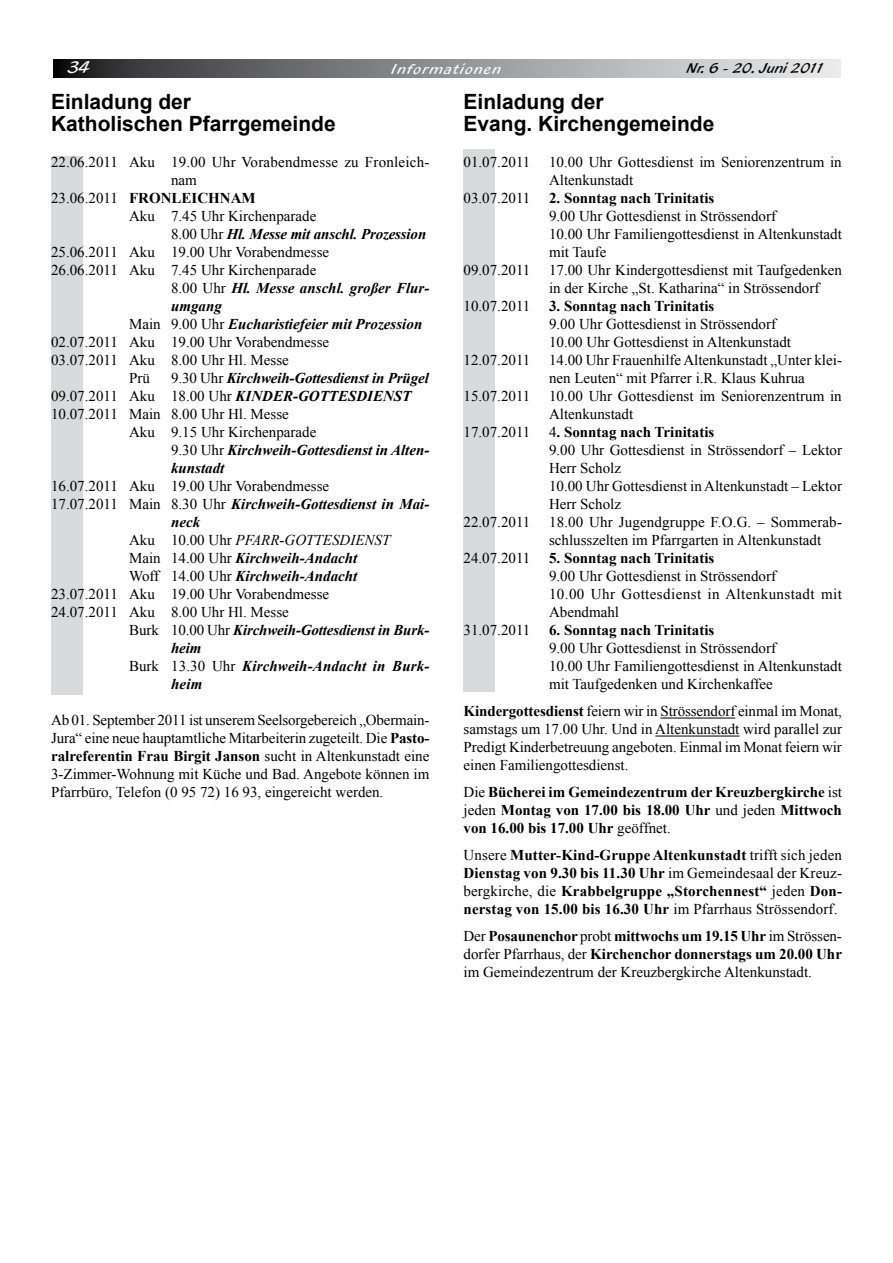
<style>
.page{position:relative;width:893px;height:1263px;background:#fff}
.page>*{position:absolute;margin:0;border:0;box-sizing:border-box;transform-origin:0 0}
.t1{font:700 21px/22.5px "Arial";color:#000}
.t2{font:18px "Blacklight D";color:#fff}
.t3{font:15px/18px "Times New Roman";color:#000;text-align:justify}
.t4{font:700 15px/18px "Times New Roman";color:#000;text-align:justify}
.t5{font:italic 700 15px "Times New Roman";color:#000}
.t6{font:15px "Times New Roman";letter-spacing:.03em;color:#000}
.t7{font:italic 15px "Times New Roman";color:#000}
.t8{font:15px "Blacklight D";color:#000}
.t9{font:15px "Blacklight D";letter-spacing:.095em;color:#fff}
.s1{font-weight:400}
.s2{font-weight:700}
.s3{font-weight:400;font-style:normal}
.s4{font-weight:700;font-style:italic}
.s5{font-style:normal}
</style>
<div class="page">
<svg style="left:53px;top:59px;width:788px;height:18px;background:#8c8c8e"></svg>
<div style="left:51px;top:156px;width:32px;height:538px;background:#d9dadb"></div>
<div style="left:463px;top:149px;width:32px;height:543px;background:#d9dadb"></div>
<hr style="left:660px;top:718px;width:75px;height:1px;background:#000">
<hr style="left:655px;top:736px;width:84px;height:1px;background:#000">
<p class="t2" style="left:68px;top:56px;width:24px">34</p>
<p class="t9" style="left:392px;top:59px;width:111px">Informationen</p>
<p class="t8" style="left:687px;top:59px;width:139px">Nr. 6 - 20. Juni 2011</p>
<h1 class="t1" style="left:463px;top:91px;width:252px">Einladung der<br>Evang. Kirchengemeinde</h1>
<p class="t3" style="left:463px;top:153px;width:380px">01.07.2011 10.00 Uhr Gottesdienst im Seniorenzentrum in</p>
<p class="t3" style="left:549px;top:171px;width:86px">Altenkunstadt</p>
<p class="t4" style="left:463px;top:189px;width:252px"><span class="s1">03.07.2011</span> 2. Sonntag nach Trinitatis</p>
<p class="t3" style="left:549px;top:207px;width:229px">9.00 Uhr Gottesdienst in Strössendorf</p>
<p class="t3" style="left:549px;top:225px;width:294px">10.00 Uhr Familiengottesdienst in Altenkunstadt</p>
<p class="t3" style="left:549px;top:243px;width:59px">mit Taufe</p>
<p class="t3" style="left:463px;top:261px;width:380px">09.07.2011 17.00 Uhr Kindergottesdienst mit Taufgedenken</p>
<p class="t3" style="left:549px;top:279px;width:272px">in der Kirche „St. Katharina“ in Strössendorf</p>
<p class="t4" style="left:463px;top:297px;width:252px"><span class="s1">10.07.2011</span> 3. Sonntag nach Trinitatis</p>
<p class="t3" style="left:549px;top:315px;width:229px">9.00 Uhr Gottesdienst in Strössendorf</p>
<p class="t3" style="left:549px;top:333px;width:244px">10.00 Uhr Gottesdienst in Altenkunstadt</p>
<p class="t3" style="left:463px;top:351px;width:380px">12.07.2011 14.00 Uhr Frauenhilfe Altenkunstadt „Unter klei-</p>
<p class="t3" style="left:549px;top:369px;width:257px">nen Leuten“ mit Pfarrer i.R. Klaus Kuhrua</p>
<p class="t3" style="left:463px;top:387px;width:380px">15.07.2011 10.00 Uhr Gottesdienst im Seniorenzentrum in</p>
<p class="t3" style="left:549px;top:405px;width:86px">Altenkunstadt</p>
<p class="t4" style="left:463px;top:423px;width:252px"><span class="s1">17.07.2011 4</span>. Sonntag nach Trinitatis</p>
<p class="t3" style="left:549px;top:441px;width:294px">9.00 Uhr Gottesdienst in Strössendorf – Lektor</p>
<p class="t3" style="left:549px;top:459px;width:74px">Herr Scholz</p>
<p class="t3" style="left:549px;top:477px;width:294px">10.00 Uhr Gottesdienst in Altenkunstadt – Lektor</p>
<p class="t3" style="left:549px;top:495px;width:74px">Herr Scholz</p>
<p class="t3" style="left:463px;top:513px;width:380px">22.07.2011 18.00 Uhr Jugendgruppe F.O.G. – Sommerab-</p>
<p class="t3" style="left:549px;top:531px;width:274px">schlusszelten im Pfarrgarten in Altenkunstadt</p>
<p class="t4" style="left:463px;top:549px;width:252px"><span class="s1">24.07.2011</span> 5. Sonntag nach Trinitatis</p>
<p class="t3" style="left:549px;top:567px;width:229px">9.00 Uhr Gottesdienst in Strössendorf</p>
<p class="t6" style="left:549px;top:584px;width:294px">10.00 Uhr Gottesdienst in Altenkunstadt mit</p>
<p class="t3" style="left:549px;top:603px;width:71px">Abendmahl</p>
<p class="t4" style="left:463px;top:621px;width:252px"><span class="s1">31.07.2011</span> 6. Sonntag nach Trinitatis</p>
<p class="t3" style="left:549px;top:639px;width:229px">9.00 Uhr Gottesdienst in Strössendorf</p>
<p class="t3" style="left:549px;top:657px;width:294px">10.00 Uhr Familiengottesdienst in Altenkunstadt</p>
<p class="t3" style="left:549px;top:675px;width:225px">mit Taufgedenken und Kirchenkaffee</p>
<p class="t3" style="left:463px;top:702px;width:380px"><span class="s2">Kindergottesdienst</span> feiern wir in Strössendorf einmal im Monat, samstags um 17.00 Uhr. Und in Altenkunstadt wird parallel zur Predigt Kinderbetreuung angeboten. Einmal im Monat feiern wir einen Familiengottesdienst.</p>
<p class="t4" style="left:463px;top:783px;width:380px"><span class="s1">Die</span> Bücherei im Gemeindezentrum der Kreuzbergkirche <span class="s1">ist jeden</span> Montag von 17.00 bis 18.00 Uhr <span class="s1">und jeden</span> Mittwoch von 16.00 bis 17.00 Uhr <span class="s1">geöffnet.</span></p>
<p class="t4" style="left:463px;top:846px;width:380px"><span class="s1">Unsere</span> Mutter-Kind-Gruppe Altenkunstadt <span class="s1">trifft sich jeden </span>Dienstag von 9.30 bis 11.30 Uhr <span class="s1">im Gemeindesaal der Kreuz&shy;bergkirche, die</span> Krabbelgruppe „Storchennest“ <span class="s1">jeden</span> Don&shy;nerstag von 15.00 bis 16.30 Uhr <span class="s1">im Pfarrhaus Strössendorf.</span></p>
<p class="t3" style="left:463px;top:927px;width:380px">Der <span class="s2">Posaunenchor</span> probt <span class="s2">mittwochs um 19.15 Uhr</span> im Strössen&shy;dorfer Pfarrhaus, der <span class="s2">Kirchenchor donnerstags um 20.00 Uhr </span>im Gemeindezentrum der Kreuzbergkirche Altenkunstadt.</p>
<h1 class="t1" style="left:51px;top:91px;width:286px">Einladung der<br>Katholischen Pfarrgemeinde</h1>
<p class="t3" style="left:51px;top:153px;width:380px">22.06.2011 Aku 19.00 Uhr Vorabendmesse zu Fronleich-</p>
<p class="t3" style="left:171px;top:171px;width:27px">nam</p>
<p class="t4" style="left:51px;top:189px;width:206px"><span class="s1">23.06.2011</span> FRONLEICHNAM</p>
<p class="t3" style="left:129px;top:207px;width:189px">Aku 7.45 Uhr Kirchenparade</p>
<p class="t5" style="left:171px;top:224px;width:257px"><span class="s3">8.00 Uhr</span> Hl. Messe mit anschl. Prozession</p>
<p class="t3" style="left:51px;top:243px;width:280px">25.06.2011 Aku 19.00 Uhr Vorabendmesse</p>
<p class="t3" style="left:51px;top:261px;width:267px">26.06.2011 Aku 7.45 Uhr Kirchenparade</p>
<p class="t5" style="left:171px;top:278px;width:260px"><span class="s3">8.00 Uhr</span> Hl. Messe anschl. großer Flur-</p>
<p class="t5" style="left:171px;top:296px;width:52px">umgang</p>
<p class="t5" style="left:129px;top:314px;width:295px"><span class="s3">Main 9.00 Uhr</span> Eucharistiefeier mit Prozession</p>
<p class="t3" style="left:51px;top:333px;width:280px">02.07.2011 Aku 19.00 Uhr Vorabendmesse</p>
<p class="t3" style="left:51px;top:351px;width:239px">03.07.2011 Aku 8.00 Uhr Hl. Messe</p>
<p class="t3" style="left:129px;top:369px;width:22px">Prü</p>
<p class="t5" style="left:171px;top:368px;width:259px"><span class="s3">9.30 Uhr</span> Kirchweih-Gottesdienst in Prügel</p>
<p class="t3" style="left:51px;top:387px;width:362px">09.07.2011 Aku 18.00 Uhr <span class="s4">KINDER-GOTTESDIENST</span></p>
<p class="t3" style="left:51px;top:405px;width:239px">10.07.2011 Main 8.00 Uhr Hl. Messe</p>
<p class="t3" style="left:129px;top:423px;width:189px">Aku 9.15 Uhr Kirchenparade</p>
<p class="t5" style="left:171px;top:440px;width:260px"><span class="s3">9.30 Uhr</span> Kirchweih-Gottesdienst in Alten-</p>
<p class="t5" style="left:171px;top:458px;width:55px">kunstadt</p>
<p class="t3" style="left:51px;top:477px;width:280px">16.07.2011 Aku 19.00 Uhr Vorabendmesse</p>
<p class="t5" style="left:51px;top:494px;width:380px"><span class="s3">17.07.2011 Main 8.30 Uhr</span> Kirchweih-Gottesdienst in Mai-</p>
<p class="t5" style="left:171px;top:512px;width:31px">neck</p>
<p class="t7" style="left:129px;top:530px;width:263px"><span class="s5">Aku 10.00 Uhr</span> PFARR-GOTTESDIENST</p>
<p class="t5" style="left:129px;top:548px;width:230px"><span class="s3">Main 14.00 Uhr</span> Kirchweih-Andacht</p>
<p class="t5" style="left:129px;top:566px;width:230px"><span class="s3">Woff 14.00 Uhr</span> Kirchweih-Andacht</p>
<p class="t3" style="left:51px;top:585px;width:280px">23.07.2011 Aku 19.00 Uhr Vorabendmesse</p>
<p class="t3" style="left:51px;top:603px;width:239px">24.07.2011 Aku 8.00 Uhr Hl. Messe</p>
<p class="t5" style="left:129px;top:620px;width:302px"><span class="s3">Burk 10.00 Uhr</span> Kirchweih-Gottesdienst in Burk-</p>
<p class="t5" style="left:171px;top:638px;width:32px">heim</p>
<p class="t5" style="left:129px;top:656px;width:302px"><span class="s3">Burk 13.30 Uhr</span> Kirchweih-Andacht in Burk-</p>
<p class="t5" style="left:171px;top:674px;width:33px">heim</p>
<p class="t3" style="left:51px;top:711px;width:380px">Ab 01. September 2011 ist unserem Seelsorgebereich „Obermain-Jura“ eine neue hauptamtliche Mitarbeiterin zugeteilt. Die <span class="s2">Pasto&shy;ralreferentin Frau Birgit Janson</span> sucht in Altenkunstadt eine 3-Zimmer-Wohnung mit Küche und Bad. Angebote können im Pfarrbüro, Telefon (0 95 72) 16 93, eingereicht werden.</p>
</div>
